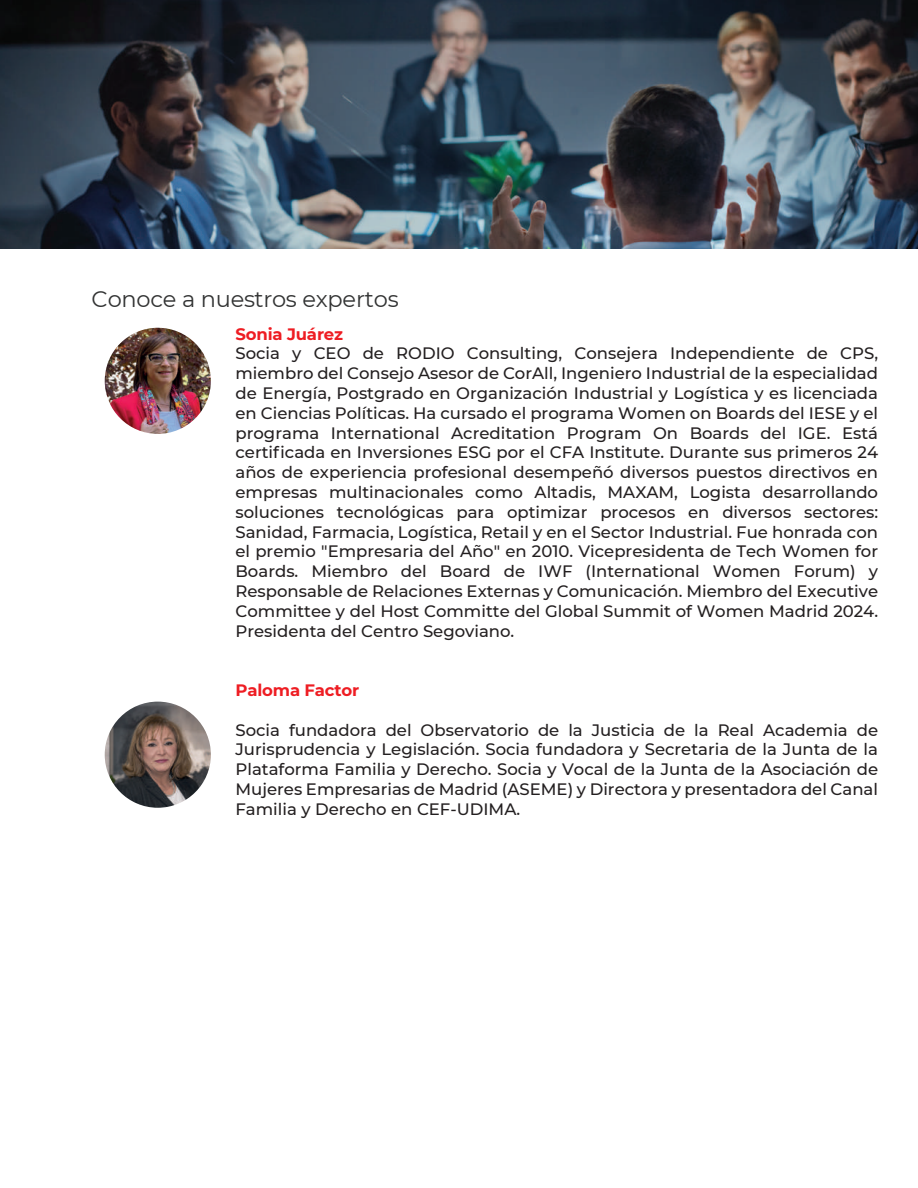
<style>
.page{position:relative;width:918px;height:1188px;background:#fff}
.page>*{position:absolute;margin:0;border:0;box-sizing:border-box;transform-origin:0 0}
.t1{font:22.5px "Montserrat";letter-spacing:-.01em;color:#323333}
.t2{font:500 16.5px/19.8px "Montserrat";color:#231f20;text-align:justify}
.t3{font:700 16.5px "Montserrat";letter-spacing:-.01em;color:#ee1d23}
</style>
<div class="page">
<img style="left:105px;top:328px;width:106px;height:106px;border-radius:53px">
<img style="left:0;top:0;width:918px;height:249px">
<img style="left:105px;top:702px;width:106px;height:106px;border-radius:53px">
<h1 class="t1" style="left:92px;top:283px;width:309px">Conoce a nuestros expertos</h1>
<p class="t3" style="left:236px;top:322px;width:109px">Sonia Juárez</p>
<p class="t2" style="left:236px;top:343px;width:644px">Socia y CEO de RODIO Consulting, Consejera Independiente de CPS, miembro del Consejo Asesor de CorAll, Ingeniero Industrial de la especialidad de Energía, Postgrado en Organización Industrial y Logística y es licenciada en Ciencias Políticas. Ha cursado el programa Women on Boards del IESE y el programa International Acreditation Program On Boards del IGE. Está certificada en Inversiones ESG por el CFA Institute. Durante sus primeros 24 años de experiencia profesional desempeñó diversos puestos directivos en empresas multinacionales como Altadis, MAXAM, Logista desarrollando soluciones tecnológicas para optimizar procesos en diversos sectores:<br>Sanidad, Farmacia, Logística, Retail y en el Sector Industrial. Fue honrada con el premio "Empresaria del Año" en 2010. Vicepresidenta de Tech Women for Boards. Miembro del Board de IWF (International Women Forum) y Responsable de Relaciones Externas y Comunicación. Miembro del Executive Committee y del Host Committe del Global Summit of Women Madrid 2024.<br>Presidenta del Centro Segoviano.</p>
<p class="t3" style="left:236px;top:678px;width:125px">Paloma Factor</p>
<p class="t2" style="left:236px;top:719px;width:644px">Socia fundadora del Observatorio de la Justicia de la Real Academia de Jurisprudencia y Legislación. Socia fundadora y Secretaria de la Junta de la Plataforma Familia y Derecho. Socia y Vocal de la Junta de la Asociación de Mujeres Empresarias de Madrid (ASEME) y Directora y presentadora del Canal Familia y Derecho en CEF-UDIMA.</p>
</div>
